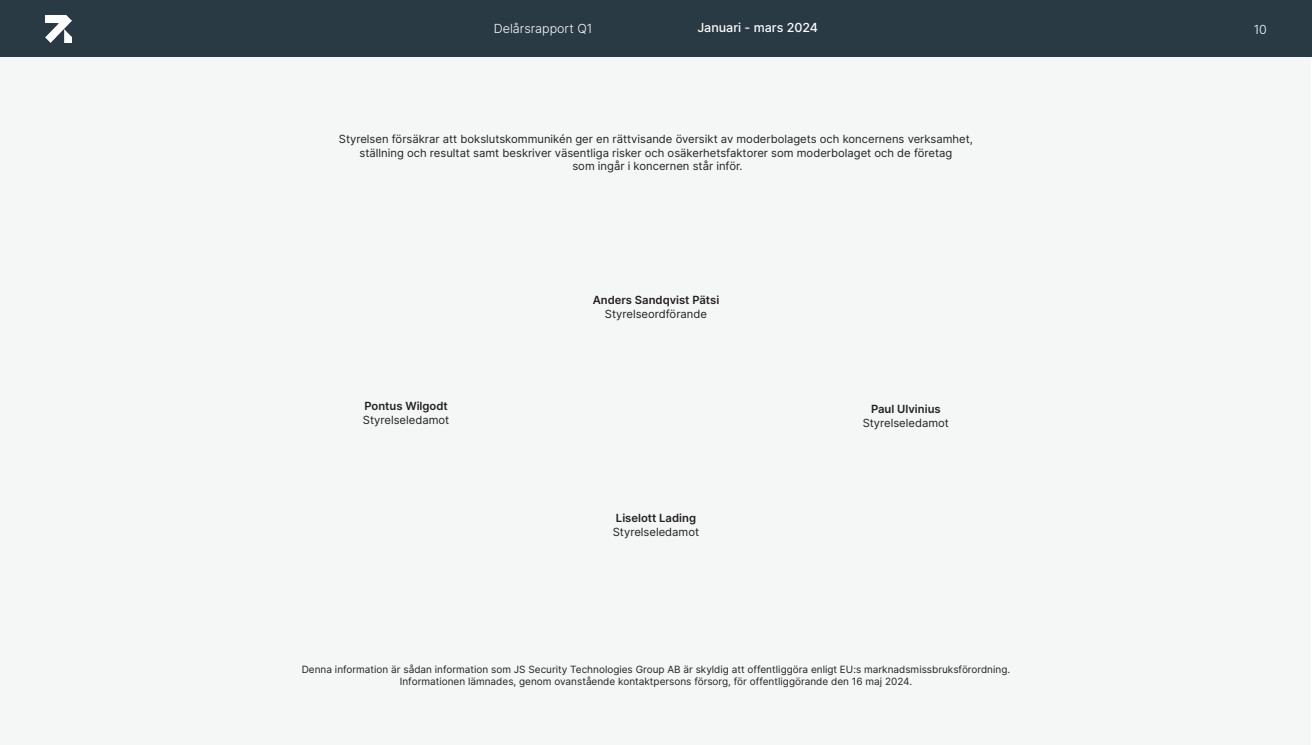
<style>
.page{position:relative;width:1312px;height:745px;background:#fff}
.page>*{position:absolute;margin:0;border:0;box-sizing:border-box;transform-origin:0 0}
.t1{font:300 12.5px "Inter";color:#fff}
.t2{font:500 12.5px "Inter";color:#fff}
.t3{font:11.25px "Inter";color:#231f20}
.t4{font:600 11.25px "Inter";color:#231f20}
.t5{font:10px "Inter";color:#231f20}
</style>
<div class="page">
<div style="left:1px;top:1px;width:1309px;height:742px;background:#f5f7f7"></div>
<div style="left:0;top:0;width:1311px;height:57px;background:#293a44"></div>
<img style="left:45px;top:16px;width:27px;height:27px">
<p class="t1" style="left:493px;top:19px;width:100px">Delårsrapport Q1</p>
<p class="t2" style="left:697px;top:19px;width:122px">Januari - mars 2024</p>
<p class="t3" style="left:339px;top:131px;width:635px">Styrelsen försäkrar att bokslutskommunikén ger en rättvisande översikt av moderbolagets och koncernens verksamhet,</p>
<p class="t3" style="left:359px;top:144px;width:594px">ställning och resultat samt beskriver väsentliga risker och osäkerhetsfaktorer som moderbolaget och de företag</p>
<p class="t3" style="left:572px;top:158px;width:172px">som ingår i koncernen står inför.</p>
<p class="t4" style="left:364px;top:397px;width:85px">Pontus Wilgodt</p>
<p class="t3" style="left:363px;top:411px;width:88px">Styrelseledamot</p>
<p class="t4" style="left:592px;top:291px;width:128px">Anders Sandqvist Pätsi</p>
<p class="t3" style="left:604px;top:305px;width:104px">Styrelseordförande</p>
<p class="t4" style="left:616px;top:509px;width:82px">Liselott Lading</p>
<p class="t3" style="left:612px;top:523px;width:88px">Styrelseledamot</p>
<p class="t4" style="left:870px;top:400px;width:71px">Paul Ulvinius</p>
<p class="t3" style="left:862px;top:414px;width:88px">Styrelseledamot</p>
<p class="t5" style="left:302px;top:662px;width:709px">Denna information är sådan information som JS Security Technologies Group AB är skyldig att offentliggöra enligt EU:s marknadsmissbruksförordning.</p>
<p class="t5" style="left:400px;top:674px;width:513px">Informationen lämnades, genom ovanstående kontaktpersons försorg, för offentliggörande den 16 maj 2024.</p>
<p class="t1" style="left:1253px;top:20px;width:15px">10</p>
</div>
